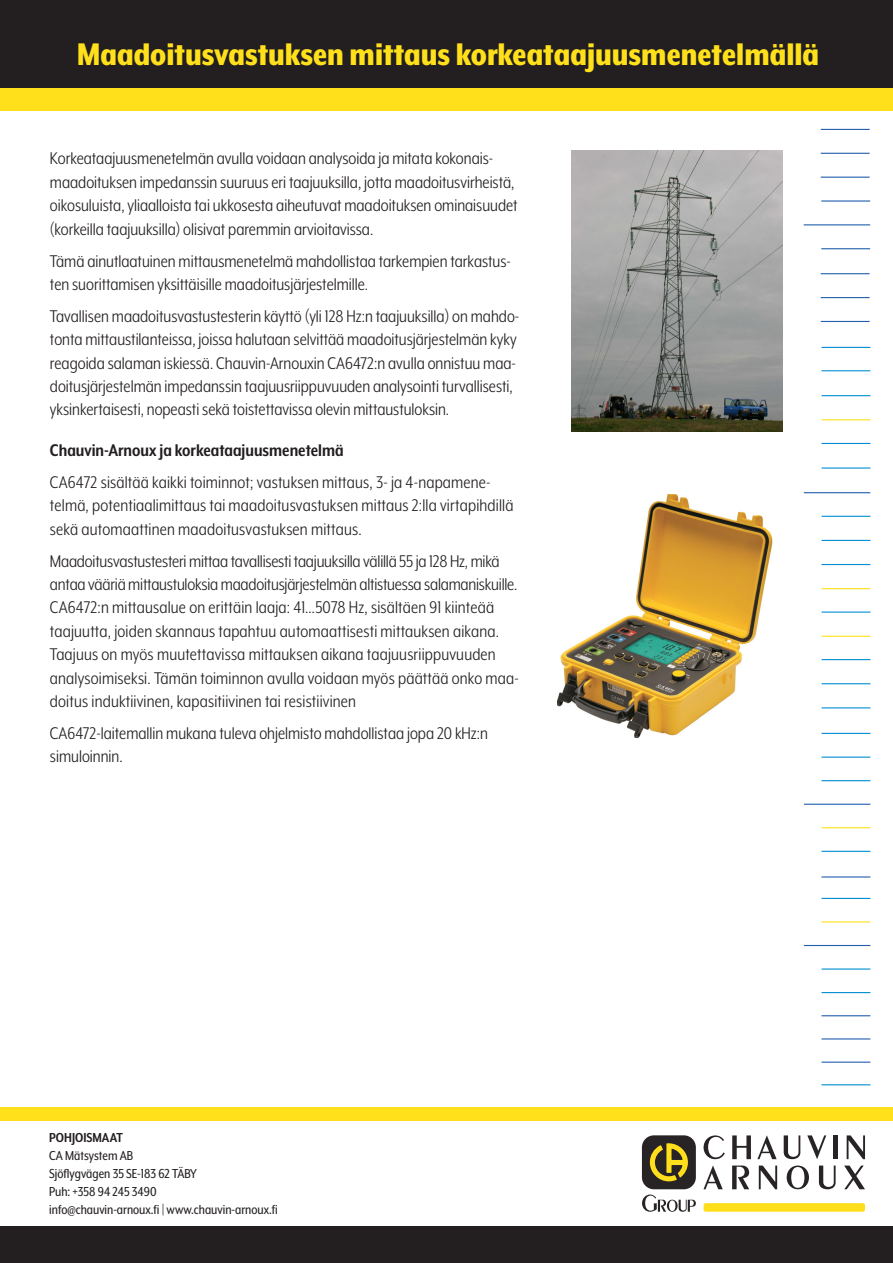
<style>
.page{position:relative;width:893px;height:1263px;background:#fff}
.page>*{position:absolute;margin:0;border:0;box-sizing:border-box;transform-origin:0 0}
.t1{font:800 36px "Mr Eaves XL Mod Nar OT";color:#ffe01b}
.t2{font:19.5px/23.4px "Mr Eaves XL Mod Nar OT";color:#231f20}
.t3{font:700 19.5px "Mr Eaves XL Mod Nar OT";color:#231f20}
.t4{font:15px "Mr Eaves XL Mod Nar OT";color:#231f20}
.t5{font:700 15px "Mr Eaves XL Mod Nar OT";color:#231f20}
</style>
<div class="page">
<div style="left:0;top:87px;width:893px;height:23px;background:#ffe01b"></div>
<div style="left:0;top:1107px;width:893px;height:13px;background:#ffe01b"></div>
<div style="left:0;top:0;width:893px;height:87px;background:#231f20"></div>
<div style="left:0;top:1227px;width:893px;height:36px;background:#231f20"></div>
<div style="left:642px;top:1135px;width:54px;height:54px;background:#282426;border-radius:12px"></div>
<svg style="left:650px;top:1143px;width:38px;height:38px"></svg>
<svg style="left:704px;top:1135px;width:21px;height:24px"></svg>
<svg style="left:732px;top:1135px;width:19px;height:24px"></svg>
<svg style="left:757px;top:1135px;width:20px;height:24px"></svg>
<svg style="left:784px;top:1135px;width:16px;height:24px"></svg>
<svg style="left:807px;top:1135px;width:19px;height:24px"></svg>
<div style="left:833px;top:1135px;width:5px;height:24px;background:#282426"></div>
<svg style="left:847px;top:1135px;width:18px;height:24px"></svg>
<svg style="left:703px;top:1165px;width:20px;height:24px"></svg>
<svg style="left:732px;top:1165px;width:17px;height:24px"></svg>
<svg style="left:759px;top:1165px;width:18px;height:24px"></svg>
<svg style="left:787px;top:1165px;width:22px;height:24px"></svg>
<svg style="left:819px;top:1165px;width:17px;height:24px"></svg>
<svg style="left:844px;top:1165px;width:21px;height:24px"></svg>
<svg style="left:642px;top:1194px;width:54px;height:18px"></svg>
<div style="left:704px;top:1203px;width:161px;height:9px;background:#ffdf1b;border-radius:2px"></div>
<hr style="left:821px;top:443px;width:49px;height:1px;background:#038fd1">
<hr style="left:821px;top:467px;width:49px;height:2px;background:#038fd1">
<hr style="left:821px;top:968px;width:49px;height:1px;background:#038fd1">
<hr style="left:821px;top:516px;width:49px;height:1px;background:#038fd1">
<hr style="left:821px;top:540px;width:49px;height:1px;background:#038fd1">
<hr style="left:821px;top:564px;width:49px;height:1px;background:#038fd1">
<hr style="left:821px;top:588px;width:49px;height:1px;background:#ffe01b">
<hr style="left:821px;top:611px;width:49px;height:2px;background:#038fd1">
<hr style="left:821px;top:636px;width:49px;height:1px;background:#ffe01b">
<hr style="left:821px;top:659px;width:49px;height:1px;background:#038fd1">
<hr style="left:821px;top:683px;width:49px;height:1px;background:#038fd1">
<hr style="left:821px;top:707px;width:49px;height:1px;background:#038fd1">
<hr style="left:821px;top:419px;width:49px;height:1px;background:#ffe01b">
<hr style="left:821px;top:733px;width:49px;height:1px;background:#038fd1">
<hr style="left:821px;top:756px;width:49px;height:2px;background:#038fd1">
<hr style="left:821px;top:780px;width:49px;height:1px;background:#038fd1">
<hr style="left:821px;top:395px;width:49px;height:1px;background:#038fd1">
<hr style="left:821px;top:200px;width:49px;height:2px;background:#225fac">
<hr style="left:821px;top:129px;width:49px;height:1px;background:#225fac">
<hr style="left:821px;top:273px;width:49px;height:1px;background:#225fac">
<hr style="left:804px;top:224px;width:66px;height:1px;background:#225fac">
<hr style="left:821px;top:153px;width:49px;height:1px;background:#225fac">
<hr style="left:821px;top:297px;width:49px;height:1px;background:#225fac">
<hr style="left:821px;top:248px;width:49px;height:1px;background:#225fac">
<hr style="left:821px;top:177px;width:49px;height:1px;background:#225fac">
<hr style="left:821px;top:321px;width:49px;height:1px;background:#225fac">
<hr style="left:821px;top:370px;width:49px;height:1px;background:#038fd1">
<hr style="left:821px;top:347px;width:49px;height:1px;background:#038fd1">
<hr style="left:804px;top:804px;width:66px;height:1px;background:#225fac">
<hr style="left:821px;top:827px;width:49px;height:1px;background:#ffe01b">
<hr style="left:821px;top:851px;width:49px;height:1px;background:#038fd1">
<hr style="left:821px;top:898px;width:49px;height:1px;background:#038fd1">
<hr style="left:821px;top:921px;width:49px;height:1px;background:#ffe01b">
<hr style="left:804px;top:945px;width:66px;height:1px;background:#225fac">
<hr style="left:804px;top:492px;width:66px;height:1px;background:#225fac">
<hr style="left:821px;top:992px;width:49px;height:1px;background:#038fd1">
<hr style="left:821px;top:876px;width:49px;height:1px;background:#225fac">
<hr style="left:821px;top:1015px;width:49px;height:1px;background:#225fac">
<hr style="left:821px;top:1038px;width:49px;height:1px;background:#225fac">
<hr style="left:821px;top:1061px;width:49px;height:2px;background:#225fac">
<hr style="left:821px;top:1084px;width:49px;height:1px;background:#038fd1">
<img style="left:572px;top:150px;width:210px;height:282px">
<img style="left:557px;top:494px;width:216px;height:244px">
<p class="t1" style="left:77px;top:36px;width:744px">Maadoitusvastuksen mittaus korkeataajuusmenetelmällä</p>
<p class="t2" style="left:50px;top:147px;width:469px">Korkeataajuusmenetelmän avulla voidaan analysoida ja mitata kokonais&shy;maadoituksen impedanssin suuruus eri taajuuksilla, jotta maadoitusvirheistä, oikosuluista, yliaalloista tai ukkosesta aiheutuvat maadoituksen ominaisuudet (korkeilla taajuuksilla) olisivat paremmin arvioitavissa.</p>
<p class="t2" style="left:50px;top:249px;width:462px">Tämä ainutlaatuinen mittausmenetelmä mahdollistaa tarkempien tarkastus&shy;ten suorittamisen yksittäisille maadoitusjärjestelmille.</p>
<p class="t2" style="left:50px;top:304px;width:471px">Tavallisen maadoitusvastustesterin käyttö (yli 128 Hz:n taajuuksilla) on mahdo&shy;tonta mittaustilanteissa, joissa halutaan selvittää maadoitusjärjestelmän kyky reagoida salaman iskiessä. Chauvin-Arnouxin CA6472:n avulla onnistuu maa&shy;doitusjärjestelmän impedanssin taajuusriippuvuuden analysointi turvallisesti, yksinkertaisesti, nopeasti sekä toistettavissa olevin mittaustuloksin.</p>
<p class="t3" style="left:50px;top:440px;width:295px">Chauvin-Arnoux ja korkeataajuusmenetelmä</p>
<p class="t2" style="left:50px;top:470px;width:465px">CA6472 sisältää kaikki toiminnot; vastuksen mittaus, 3- ja 4-napamene&shy;telmä, potentiaalimittaus tai maadoitusvastuksen mittaus 2:lla virtapihdillä sekä automaattinen maadoitusvastuksen mittaus.</p>
<p class="t2" style="left:50px;top:549px;width:470px">Maadoitusvastustesteri mittaa tavallisesti taajuuksilla välillä 55 ja 128 Hz, mikä antaa vääriä mittaustuloksia maadoitusjärjestelmän altistuessa salamaniskuille.<br>CA6472:n mittausalue on erittäin laaja: 41…5078 Hz, sisältäen 91 kiinteää taajuutta, joiden skannaus tapahtuu automaattisesti mittauksen aikana.<br>Taajuus on myös muutettavissa mittauksen aikana taajuusriippuvuuden analysoimiseksi. Tämän toiminnon avulla voidaan myös päättää onko maa&shy;doitus induktiivinen, kapasitiivinen tai resistiivinen</p>
<p class="t2" style="left:50px;top:721px;width:439px">CA6472-laitemallin mukana tuleva ohjelmisto mahdollistaa jopa 20 kHz:n simuloinnin.</p>
<p class="t5" style="left:49px;top:1130px;width:75px">POHJOISMAAT</p>
<p class="t4" style="left:49px;top:1148px;width:85px">CA Mätsystem AB</p>
<p class="t4" style="left:49px;top:1166px;width:149px">Sjöflygvägen 35 SE-183 62 TÄBY</p>
<p class="t4" style="left:49px;top:1184px;width:109px">Puh: +358 94 245 3490</p>
<p class="t4" style="left:49px;top:1202px;width:230px">info@chauvin-arnoux.fi | www.chauvin-arnoux.fi</p>
</div>
